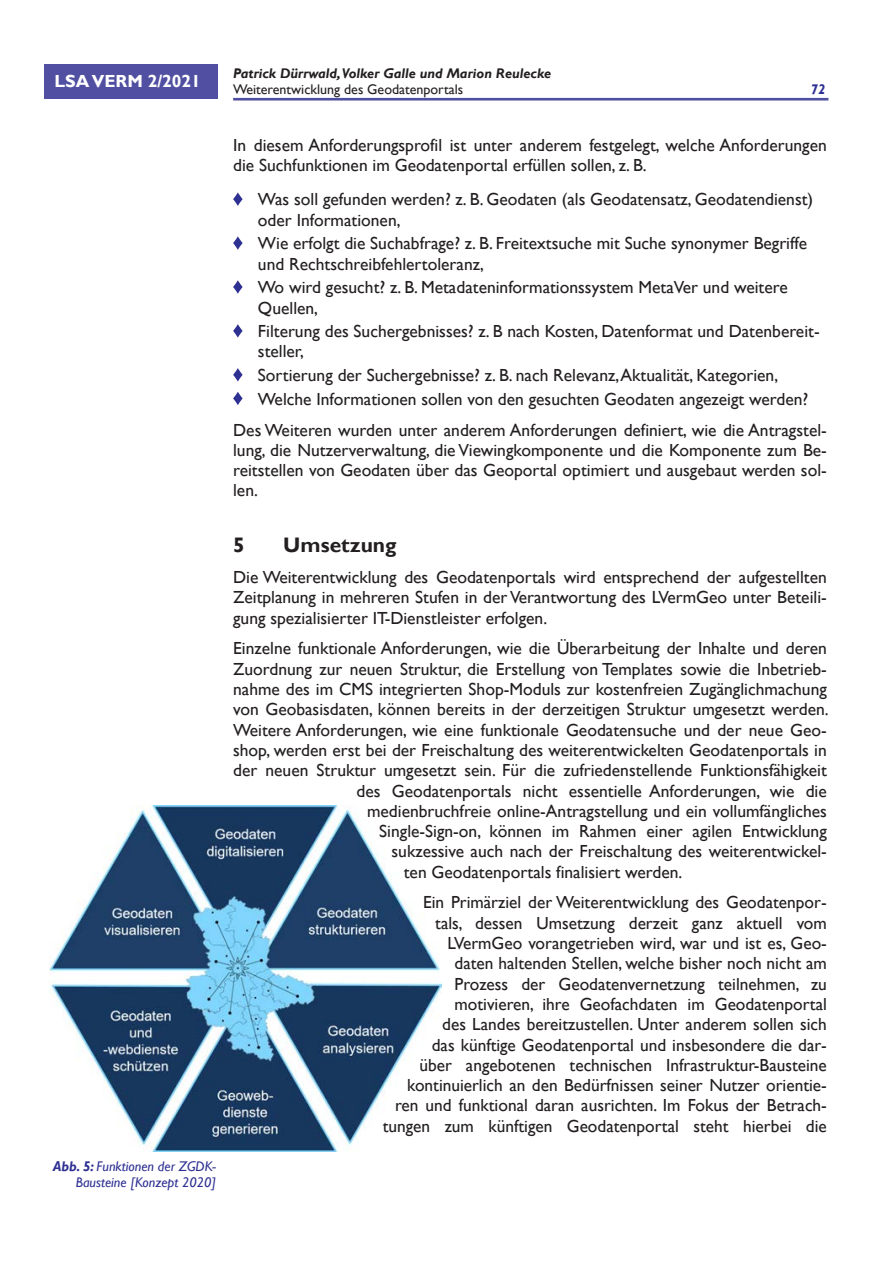
<style>
.page{position:relative;width:888px;height:1270px;background:#fff}
.page>*{position:absolute;margin:0;border:0;box-sizing:border-box;transform-origin:0 0}
.t1{font:700 21px "Gill Sans";color:#231f20}
.t2{font:17.5px/20.3px "Gill Sans";color:#231f20}
.t3{font:700 17.5px "Gill Sans";color:#fff}
.t4{font:italic 14px/16.3px "Gill Sans";color:#2e3092;text-align:right}
.t5{font:italic 700 14px "Gill Sans";color:#231f20}
.t6{font:14px "Gill Sans";color:#231f20}
.t7{font:italic 700 14px "Gill Sans";color:#2e3092}
.s1{font-weight:700}
</style>
<div class="page">
<div style="left:45px;top:64px;width:173px;height:35px;background:#504fa1"></div>
<hr style="left:233px;top:98px;width:595px;height:3px;background:#504fa1">
<img style="left:50px;top:806px;width:391px;height:346px">
<p class="t3" style="left:55px;top:70px;width:148px">LSA VERM 2/2021</p>
<p class="t4" style="left:53px;top:1158px;width:165px"><span class="s1">Abb. 5:</span> Funktionen der ZGDK-<br>Bausteine [Konzept 2020]</p>
<p class="t5" style="left:233px;top:65px;width:320px">Patrick Dürrwald,Volker Galle und Marion Reulecke</p>
<p class="t6" style="left:233px;top:81px;width:232px">Weiterentwicklung des Geodatenportals</p>
<p class="t7" style="left:811px;top:81px;width:16px">72</p>
<p class="t2" style="left:233px;top:135px;width:595px">In diesem Anforderungsprofil ist unter anderem festgelegt, welche Anforderungen die Suchfunktionen im Geodatenportal erfüllen sollen, z. B.</p>
<p class="t2" style="left:258px;top:190px;width:557px">Was soll gefunden werden? z. B. Geodaten (als Geodatensatz, Geodatendienst) oder Informationen,</p>
<p class="t2" style="left:258px;top:234px;width:551px">Wie erfolgt die Suchabfrage? z. B. Freitextsuche mit Suche synonymer Begriffe und Rechtschreibfehlertoleranz,</p>
<p class="t2" style="left:258px;top:278px;width:531px">Wo wird gesucht? z. B. Metadateninformationssystem MetaVer und weitere<br>Quellen,</p>
<p class="t2" style="left:258px;top:321px;width:563px">Filterung des Suchergebnisses? z. B nach Kosten, Datenformat und Datenbereit&shy;steller,</p>
<p class="t2" style="left:258px;top:364px;width:552px;line-height:23.6px">Sortierung der Suchergebnisse? z. B. nach Relevanz,Aktualität, Kategorien,<br>Welche Informationen sollen von den gesuchten Geodaten angezeigt werden?</p>
<p class="t2" style="left:233px;top:420px;width:595px;text-align:justify">Des Weiteren wurden unter anderem Anforderungen definiert, wie die Antragstel&shy;lung, die Nutzerverwaltung, die Viewingkomponente und die Komponente zum Be&shy;reitstellen von Geodaten über das Geoportal optimiert und ausgebaut werden sol&shy;len.</p>
<p class="t1" style="left:233px;top:532px;width:13px">5</p>
<p class="t1" style="left:283px;top:532px;width:115px">Umsetzung</p>
<p class="t2" style="left:233px;top:567px;width:595px;text-align:justify">Die Weiterentwicklung des Geodatenportals wird entsprechend der aufgestellten Zeitplanung in mehreren Stufen in der Verantwortung des LVermGeo unter Beteili&shy;gung spezialisierter IT-Dienstleister erfolgen.</p>
<p class="t2" style="left:233px;top:639px;width:595px">Einzelne funktionale Anforderungen, wie die Überarbeitung der Inhalte und deren</p>
<p class="t2" style="left:233px;top:659px;width:595px">Zuordnung zur neuen Struktur, die Erstellung von Templates sowie die Inbetrieb-</p>
<p class="t2" style="left:233px;top:679px;width:595px">nahme des im CMS integrierten Shop-Moduls zur kostenfreien Zugänglichmachung</p>
<p class="t2" style="left:233px;top:700px;width:597px">von Geobasisdaten, können bereits in der derzeitigen Struktur umgesetzt werden.</p>
<p class="t2" style="left:233px;top:720px;width:595px">Weitere Anforderungen, wie eine funktionale Geodatensuche und der neue Geo-</p>
<p class="t2" style="left:233px;top:740px;width:595px">shop, werden erst bei der Freischaltung des weiterentwickelten Geodatenportals in</p>
<p class="t2" style="left:233px;top:760px;width:595px">der neuen Struktur umgesetzt sein. Für die zufriedenstellende Funktionsfähigkeit</p>
<p class="t2" style="left:357px;top:781px;width:472px">des Geodatenportals nicht essentielle Anforderungen, wie die</p>
<p class="t2" style="left:367px;top:801px;width:461px">medienbruchfreie online-Antragstellung und ein vollumfängliches</p>
<p class="t2" style="left:379px;top:821px;width:449px">Single-Sign-on, können im Rahmen einer agilen Entwicklung</p>
<p class="t2" style="left:392px;top:842px;width:437px">sukzessive auch nach der Freischaltung des weiterentwickel-</p>
<p class="t2" style="left:404px;top:862px;width:280px">ten Geodatenportals finalisiert werden.</p>
<p class="t2" style="left:383px;top:893px;width:446px;text-align:right">Ein Primärziel der Weiterentwicklung des Geodatenpor-<br>tals, dessen Umsetzung derzeit ganz aktuell vom LVermGeo vorangetrieben wird, war und ist es, Geo-<br>daten haltenden Stellen, welche bisher noch nicht am<br>Prozess der Geodatenvernetzung teilnehmen, zu motivieren, ihre Geofachdaten im Geodatenportal<br>des Landes bereitzustellen. Unter anderem sollen sich<br>das künftige Geodatenportal und insbesondere die dar-<br>über angebotenen technischen Infrastruktur-Bausteine kontinuierlich an den Bedürfnissen seiner Nutzer orientie&shy;ren und funktional daran ausrichten. Im Fokus der Betrach&shy;tungen zum künftigen Geodatenportal steht hierbei die</p>
</div>
